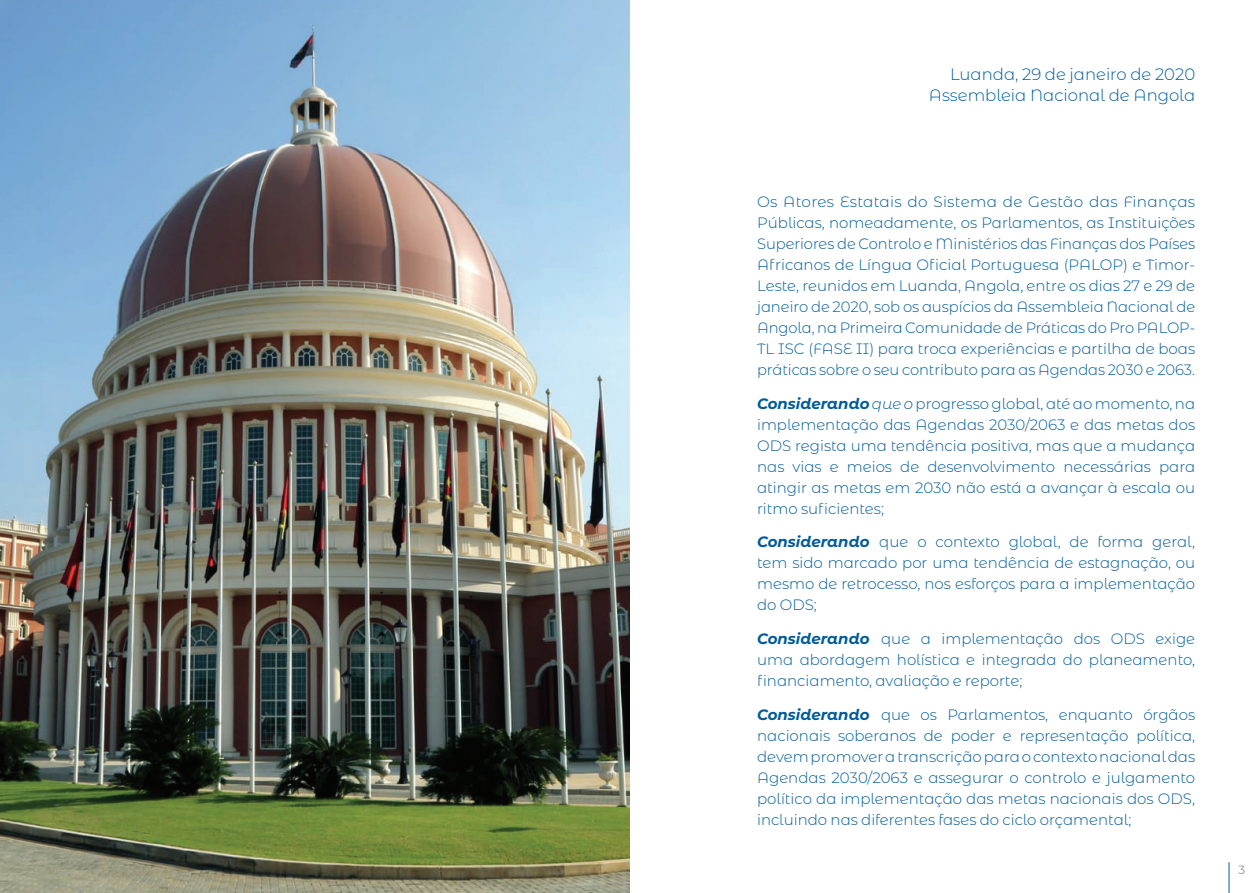
<style>
.page{position:relative;width:1259px;height:893px;background:#fff}
.page>*{position:absolute;margin:0;border:0;box-sizing:border-box;transform-origin:0 0}
.Normal_copy{font:300 16.5px "Montserrat Alternates";color:#005b9a}
.Normal_copy-2{font:300 15px/21px "Montserrat Alternates";color:#005b9a;text-align:justify}
.t1{font:12px "Montserrat Alternates";color:#939598}
.s1{font-weight:700;font-style:italic}
.s2{font-style:italic}
</style>
<div class="page">
<hr style="left:1228px;top:862px;width:1px;height:31px;background:#005b9a">
<img style="left:0;top:0;width:629px;height:893px">
<p class="Normal_copy" style="left:950px;top:63px;width:247px">Luanda, 29 de janeiro de 2020</p>
<p class="Normal_copy" style="left:928px;top:84px;width:268px">Assembleia Nacional de Angola</p>
<p class="Normal_copy-2" style="left:757px;top:190px;width:440px">Os Atores Estatais do Sistema de Gestão das Finanças Públicas, nomeadamente, os Parlamentos, as Instituições Superiores de Controlo e Ministérios das Finanças dos Países Africanos de Língua Oficial Portuguesa (PALOP) e Timor-Leste, reunidos em Luanda, Angola, entre os dias 27 e 29 de janeiro de 2020, sob os auspícios da Assembleia Nacional de Angola, na Primeira Comunidade de Práticas do Pro PALOP-TL ISC (FASE II) para troca experiências e partilha de boas práticas sobre o seu contributo para as Agendas 2030 e 2063.</p>
<p class="Normal_copy-2" style="left:757px;top:392px;width:439px"><span class="s1">Considerando</span> <span class="s2">que o</span> progresso global, até ao momento, na implementação das Agendas 2030/2063 e das metas dos ODS regista uma tendência positiva, mas que a mudança nas vias e meios de desenvolvimento necessárias para atingir as metas em 2030 não está a avançar à escala ou ritmo suficientes;</p>
<p class="Normal_copy-2" style="left:757px;top:531px;width:439px"><span class="s1">Considerando</span> que o contexto global, de forma geral, tem sido marcado por uma tendência de estagnação, ou mesmo de retrocesso, nos esforços para a implementação do ODS;</p>
<p class="Normal_copy-2" style="left:757px;top:628px;width:439px"><span class="s1">Considerando</span> que a implementação dos ODS exige uma abordagem holística e integrada do planeamento, financiamento, avaliação e reporte;</p>
<p class="Normal_copy-2" style="left:757px;top:704px;width:439px"><span class="s1">Considerando</span> que os Parlamentos, enquanto órgãos nacionais soberanos de poder e representação política, devem promover a transcrição para o contexto nacional das Agendas 2030/2063 e assegurar o controlo e julgamento político da implementação das metas nacionais dos ODS, incluindo nas diferentes fases do ciclo orçamental;</p>
<p class="t1" style="left:1238px;top:861px;width:8px">3</p>
</div>
